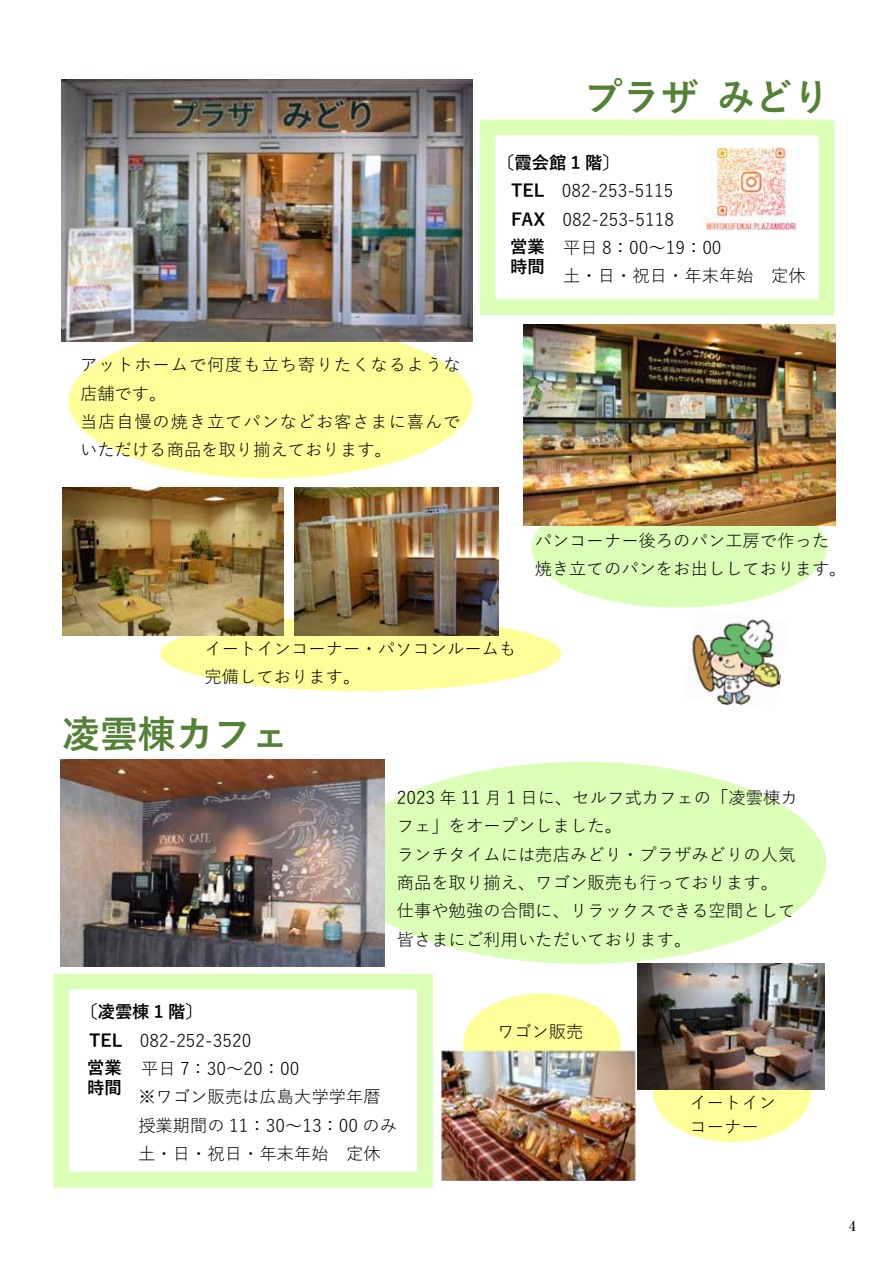
<style>
.page{position:relative;width:893px;height:1263px;background:#fff}
.page>*{position:absolute;margin:0;border:0;box-sizing:border-box;transform-origin:0 0}
.t1{font:700 37.8px "Yu Gothic";color:#538135}
.t2{font:17.25px/28.3px "Yu Gothic";color:#000}
.t3{font:17.25px/28.3px "Yu Gothic";letter-spacing:.05em;color:#000}
.t4{font:700 17.25px/20.4px "Yu Gothic";color:#000}
.t5{font:500 13.5px "Ryumin Pro";color:#000}
.s1{font-weight:700}
</style>
<div class="page">
<img style="left:692px;top:619px;width:89px;height:87px">
<div style="left:339px;top:762px;width:487px;height:202px;background:#dbffb7;border-radius:50%"></div>
<div style="left:68px;top:325px;width:404px;height:153px;background:#ff9;border-radius:50%"></div>
<div style="left:653px;top:1044px;width:158px;height:98px;background:#ff9;border-radius:50%"></div>
<div style="left:160px;top:616px;width:401px;height:75px;background:#ff9;border-radius:50%"></div>
<div style="left:531px;top:488px;width:296px;height:120px;background:#dbffb7;border-radius:50%"></div>
<div style="left:463px;top:993px;width:157px;height:98px;background:#ff9;border-radius:50%"></div>
<img style="left:60px;top:760px;width:325px;height:206px">
<div style="left:53px;top:974px;width:380px;height:213px;border:16px solid #dbffb7"></div>
<img style="left:442px;top:1051px;width:193px;height:129px">
<img style="left:637px;top:964px;width:187px;height:125px">
<div style="left:480px;top:120px;width:355px;height:195px;border:16px solid #dbffb7"></div>
<img style="left:61px;top:79px;width:411px;height:262px">
<img style="left:523px;top:325px;width:312px;height:201px">
<img style="left:63px;top:488px;width:220px;height:147px">
<img style="left:294px;top:488px;width:204px;height:147px">
<img style="left:704px;top:146px;width:93px;height:84px">
<p class="t3" style="left:80px;top:349px;width:382px">アットホームで何度も立ち寄りたくなるような店舗です。<br>当店自慢の焼き立てパンなどお客さまに喜んでいただける商品を取り揃えております。</p>
<h1 class="t1" style="left:585px;top:76px;width:247px">プラザみどり</h1>
<p class="t4" style="left:497px;top:153px;width:124px">〔霞会館 1 階〕</p>
<p class="t2" style="left:511px;top:175px;width:164px"><span class="s1">TEL</span> 082-253-5115</p>
<p class="t2" style="left:511px;top:203px;width:164px"><span class="s1">FAX</span> 082-253-5118</p>
<p class="t2" style="left:563px;top:231px;width:160px">平日 8：00～19：00</p>
<p class="t2" style="left:563px;top:260px;width:244px">土・日・祝日・年末年始 定休</p>
<p class="t4" style="left:510px;top:237px;width:36px">営業時間</p>
<p class="t2" style="left:535px;top:524px;width:313px">パンコーナー後ろのパン工房で作った焼き立てのパンをお出ししております。</p>
<p class="t2" style="left:205px;top:632px;width:313px">イートインコーナー・パソコンルームも完備しております。</p>
<h1 class="t1" style="left:62px;top:713px;width:228px">凌雲棟カフェ</h1>
<p class="t2" style="left:397px;top:781px;width:402px">2023 年 11 月 1 日に、セルフ式カフェの「凌雲棟カフェ」をオープンしました。<br>ランチタイムには売店みどり・プラザみどりの人気商品を取り揃え、ワゴン販売も行っております。仕事や勉強の合間に、リラックスできる空間として皆さまにご利用いただいております。</p>
<p class="t4" style="left:80px;top:1002px;width:124px">〔凌雲棟 1 階〕</p>
<p class="t2" style="left:89px;top:1024px;width:164px"><span class="s1">TEL</span> 082-252-3520</p>
<p class="t2" style="left:141px;top:1052px;width:160px">平日 7：30～20：00</p>
<p class="t2" style="left:138px;top:1081px;width:244px">※ワゴン販売は広島大学学年暦</p>
<p class="t2" style="left:138px;top:1109px;width:260px">授業期間の 11：30～13：00 のみ</p>
<p class="t2" style="left:138px;top:1137px;width:244px">土・日・祝日・年末年始 定休</p>
<p class="t4" style="left:87px;top:1058px;width:36px">営業時間</p>
<p class="t2" style="left:497px;top:1015px;width:88px">ワゴン販売</p>
<p class="t2" style="left:690px;top:1089px;width:88px;line-height:23.7px">イートインコーナー</p>
<p class="t5" style="left:849px;top:1215px;width:8px">4</p>
</div>
